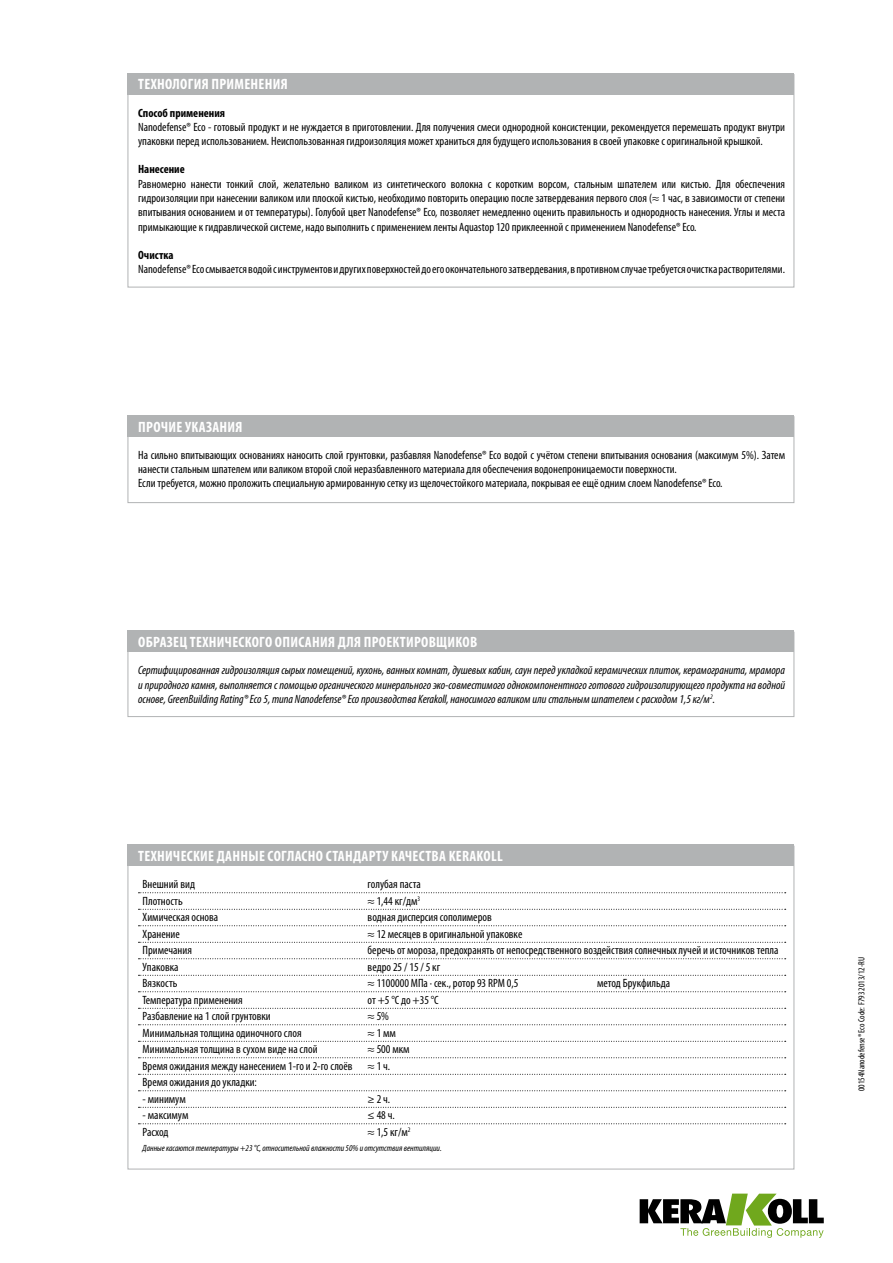
<style>
.page{position:relative;width:893px;height:1263px;background:#fff}
.page>*{position:absolute;margin:0;border:0;box-sizing:border-box;transform-origin:0 0}
.t1{font:700 condensed 15px "Myriad Pro";letter-spacing:.02em;color:#fff}
.t2{font:condensed 12px/14.4px "Myriad Pro";color:#000}
.t3{font:italic condensed 12px/14.4px "Myriad Pro";color:#000;text-align:justify}
.t4{font:700 condensed 12px "Myriad Pro";color:#000}
.t5{font:italic condensed 9px "Myriad Pro";color:#000}
.t6{font:condensed 9px "Myriad Pro";color:#000}
</style>
<div class="page">
<svg style="left:640px;top:1193px;width:184px;height:45px"></svg>
<div style="left:128px;top:73px;width:666px;height:22px;background:#b1b3b4"></div>
<div style="left:128px;top:416px;width:666px;height:87px;border:1px solid #b1b3b4"></div>
<div style="left:128px;top:415px;width:666px;height:22px;background:#b1b3b4"></div>
<div style="left:128px;top:632px;width:666px;height:85px;border:1px solid #b1b3b4"></div>
<div style="left:128px;top:630px;width:666px;height:22px;background:#b1b3b4"></div>
<svg style="left:139px;top:892px;width:647px;height:1px"></svg>
<svg style="left:139px;top:909px;width:647px;height:1px"></svg>
<svg style="left:139px;top:925px;width:647px;height:1px"></svg>
<svg style="left:139px;top:942px;width:647px;height:1px"></svg>
<svg style="left:139px;top:958px;width:647px;height:1px"></svg>
<svg style="left:139px;top:975px;width:647px;height:1px"></svg>
<svg style="left:139px;top:991px;width:647px;height:1px"></svg>
<svg style="left:139px;top:1008px;width:647px;height:1px"></svg>
<svg style="left:139px;top:1024px;width:647px;height:1px"></svg>
<svg style="left:139px;top:1041px;width:647px;height:1px"></svg>
<svg style="left:139px;top:1057px;width:647px;height:1px"></svg>
<svg style="left:139px;top:1074px;width:647px;height:1px"></svg>
<svg style="left:139px;top:1090px;width:647px;height:1px"></svg>
<svg style="left:139px;top:1107px;width:647px;height:1px"></svg>
<svg style="left:139px;top:1123px;width:647px;height:1px"></svg>
<div style="left:128px;top:844px;width:666px;height:22px;background:#b1b3b4"></div>
<p class="t1" style="left:138px;top:76px;width:151px">ТЕХНОЛОГИЯ ПРИМЕНЕНИЯ</p>
<p class="t4" style="left:138px;top:106px;width:88px">Способ применения</p>
<p class="t2" style="left:138px;top:120px;width:648px">Nanodefense® Eco - готовый продукт и не нуждается в приготовлении. Для получения смеси однородной консистенции, рекомендуется перемешать продукт внутри упаковки перед использованием. Неиспользованная гидроизоляция может храниться для будущего использования в своей упаковке с оригинальной крышкой.</p>
<p class="t4" style="left:138px;top:163px;width:48px">Нанесение</p>
<p class="t2" style="left:138px;top:177px;width:648px;text-align:justify">Равномерно нанести тонкий слой, желательно валиком из синтетического волокна с коротким ворсом, стальным шпателем или кистью. Для обеспечения гидроизоляции при нанесении валиком или плоской кистью, необходимо повторить операцию после затвердевания первого слоя (≈ 1 час, в зависимости от степени впитывания основанием и от температуры). Голубой цвет Nanodefense® Eco, позволяет немедленно оценить правильность и однородность нанесения. Углы и места примыкающие к гидравлической системе, надо выполнить с применением ленты Aquastop 120 приклеенной с применением Nanodefense® Eco.</p>
<p class="t4" style="left:138px;top:248px;width:37px">Очистка</p>
<p class="t2" style="left:138px;top:262px;width:648px">Nanodefense® Eco смывается водой с инструментов и других поверхностей до его окончательного затвердевания, в противном случае требуется очистка растворителями.</p>
<p class="t1" style="left:138px;top:418px;width:106px">ПРОЧИЕ УКАЗАНИЯ</p>
<p class="t2" style="left:138px;top:448px;width:648px">На сильно впитывающих основаниях наносить слой грунтовки, разбавляя Nanodefense® Eco водой с учётом степени впитывания основания (максимум 5%). Затем нанести стальным шпателем или валиком второй слой неразбавленного материала для обеспечения водонепроницаемости поверхности.<br>Если требуется, можно проложить специальную армированную сетку из щелочестойкого материала, покрывая ее ещё одним слоем Nanodefense® Eco.</p>
<p class="t1" style="left:138px;top:634px;width:340px">ОБРАЗЕЦ ТЕХНИЧЕСКОГО ОПИСАНИЯ ДЛЯ ПРОЕКТИРОВЩИКОВ</p>
<p class="t3" style="left:138px;top:663px;width:648px">Сертифицированная гидроизоляция сырых помещений, кухонь, ванных комнат, душевых кабин, саун перед укладкой керамических плиток, керамогранита, мрамора и природного камня, выполняется с помощью органического минерального эко-совместимого однокомпонентного готового гидроизолирующего продукта на водной основе, GreenBuilding Rating® Eco 5, типа Nanodefense® Eco производства Kerakoll, наносимого валиком или стальным шпателем с расходом 1,5 кг/м<sup>2</sup>.</p>
<p class="t1" style="left:138px;top:848px;width:366px">ТЕХНИЧЕСКИЕ ДАННЫЕ СОГЛАСНО СТАНДАРТУ КАЧЕСТВА KERAKOLL</p>
<p class="t2" style="left:143px;top:877px;width:54px">Внешний вид</p>
<p class="t2" style="left:368px;top:877px;width:55px">голубая паста</p>
<p class="t2" style="left:143px;top:894px;width:42px">Плотность</p>
<p class="t2" style="left:368px;top:894px;width:54px">≈ 1,44 кг/дм<sup>3</sup></p>
<p class="t2" style="left:143px;top:910px;width:77px">Химическая основа</p>
<p class="t2" style="left:368px;top:910px;width:126px">водная дисперсия сополимеров</p>
<p class="t2" style="left:143px;top:927px;width:39px">Хранение</p>
<p class="t2" style="left:368px;top:927px;width:156px">≈ 12 месяцев в оригинальной упаковке</p>
<p class="t2" style="left:143px;top:943px;width:51px">Примечания</p>
<p class="t2" style="left:368px;top:943px;width:412px">беречь от мороза, предохранять от непосредственного воздействия солнечных лучей и источников тепла</p>
<p class="t2" style="left:143px;top:960px;width:38px">Упаковка</p>
<p class="t2" style="left:368px;top:960px;width:74px">ведро 25 / 15 / 5 кг</p>
<p class="t2" style="left:143px;top:976px;width:36px">Вязкость</p>
<p class="t2" style="left:368px;top:976px;width:152px">≈ 1100000 МПа · сек., ротор 93 RPM 0,5</p>
<p class="t2" style="left:597px;top:976px;width:75px">метод Брукфильда</p>
<p class="t2" style="left:143px;top:993px;width:101px">Температура применения</p>
<p class="t2" style="left:368px;top:993px;width:73px">от +5 °C до +35 °C</p>
<p class="t2" style="left:143px;top:1009px;width:130px">Разбавление на 1 слой грунтовки</p>
<p class="t2" style="left:368px;top:1009px;width:23px">≈ 5%</p>
<p class="t2" style="left:143px;top:1026px;width:160px">Минимальная толщина одиночного слоя</p>
<p class="t2" style="left:368px;top:1026px;width:30px">≈ 1 мм</p>
<p class="t2" style="left:143px;top:1042px;width:176px">Минимальная толщина в сухом виде на слой</p>
<p class="t2" style="left:143px;top:1041px;width:269px;line-height:16.5px;text-indent:225px">≈ 500 мкм<br>Время ожидания между нанесением 1-го и 2-го слоёв ≈ 1 ч.<br>Время ожидания до укладки:</p>
<p class="t2" style="left:143px;top:1092px;width:45px">- минимум</p>
<p class="t2" style="left:368px;top:1092px;width:24px">≥ 2 ч.</p>
<p class="t2" style="left:143px;top:1108px;width:47px">- максимум</p>
<p class="t2" style="left:368px;top:1108px;width:29px">≤ 48 ч.</p>
<p class="t2" style="left:143px;top:1125px;width:27px">Расход</p>
<p class="t2" style="left:368px;top:1125px;width:44px">≈ 1,5 кг/м<sup>2</sup></p>
<p class="t5" style="left:143px;top:1143px;width:301px">Данные касаются температуры +23 °C, относительной влажности 50% и отсутствия вентиляции.</p>
<p class="t6" style="left:856px;top:1091px;width:136px;rotate:-90deg">00154Nanodefense® Eco Code: F793 2013/12-RU</p>
</div>
